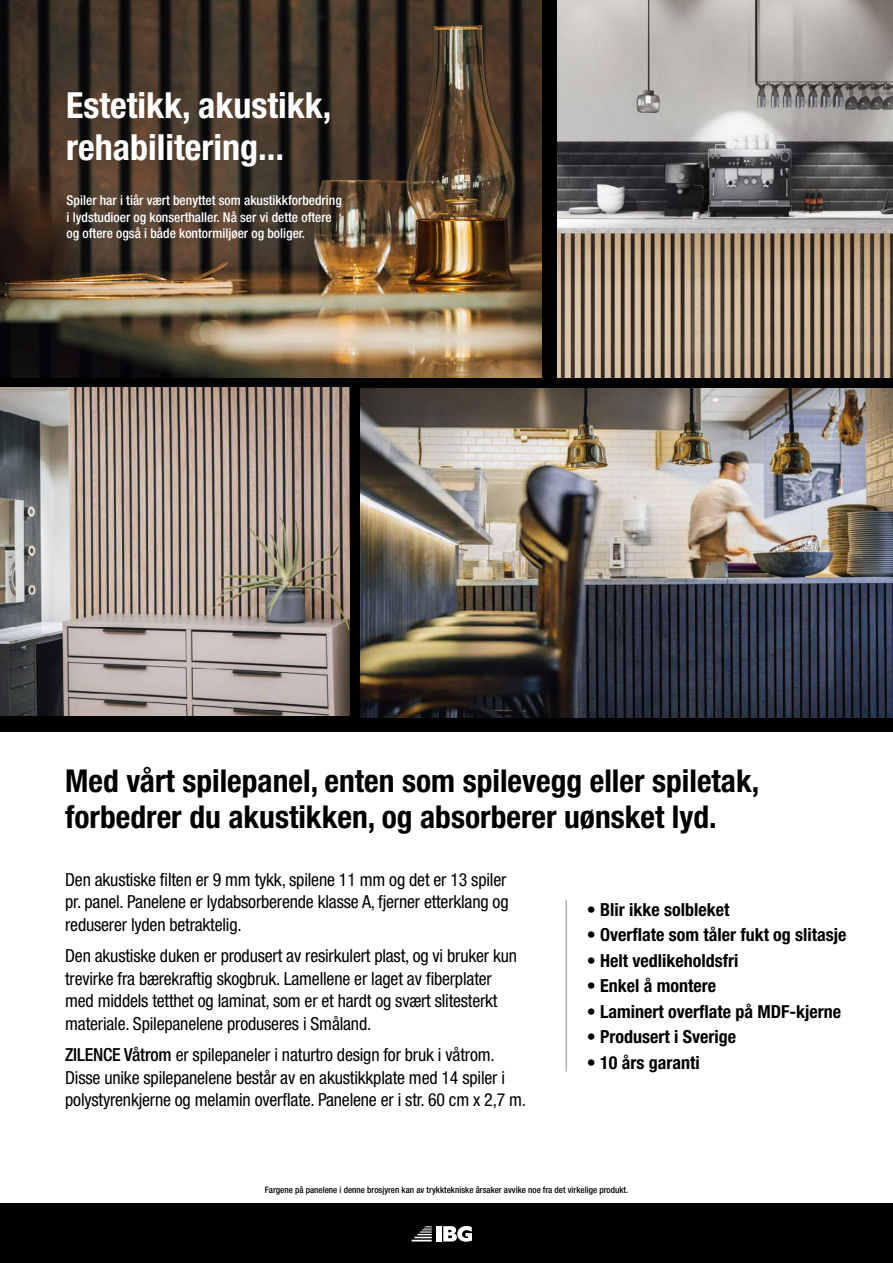
<style>
.page{position:relative;width:893px;height:1263px;background:#fff}
.page>*{position:absolute;margin:0;border:0;box-sizing:border-box;transform-origin:0 0}
.t1{font:700 condensed 36px/42.3px "Helvetica Neue LT Pro";color:#fff}
.t2{font:700 condensed 31.5px/36px "Helvetica Neue LT Pro";color:#000}
.t3{font:condensed 18px/22.5px "Helvetica Neue LT Pro";letter-spacing:-.01em;color:#000}
.t4{font:700 condensed 18px "Helvetica Neue LT Pro";color:#000}
.t5{font:500 condensed 13.5px/16.5px "Helvetica Neue LT Pro";color:#fff}
.t6{font:500 condensed 9px "Helvetica Neue LT Pro";color:#000}
.s1{font-weight:500}
</style>
<div class="page">
<div style="left:0;top:1203px;width:893px;height:60px;background:#000"></div>
<div style="left:436px;top:1226px;width:5px;height:15px;background:#fff"></div>
<svg style="left:443px;top:1226px;width:29px;height:16px"></svg>
<svg style="left:412px;top:1226px;width:20px;height:15px"></svg>
<div style="left:0;top:0;width:893px;height:731px;background:#000"></div>
<img style="left:0;top:0;width:541px;height:377px">
<img style="left:557px;top:0;width:336px;height:377px">
<img style="left:360px;top:388px;width:533px;height:329px">
<img style="left:0;top:387px;width:349px;height:329px">
<hr style="left:566px;top:900px;width:1px;height:171px;background:#b2b2b1">
<h1 class="t1" style="left:66px;top:84px;width:267px">Estetikk, akustikk, rehabilitering...</h1>
<p class="t5" style="left:67px;top:192px;width:277px">Spiler har i tiår vært benyttet som akustikkforbedring i lydstudioer og konserthaller. Nå ser vi dette oftere og oftere også i både kontormiljøer og boliger.</p>
<h2 class="t2" style="left:65px;top:763px;width:696px">Med vårt spilepanel, enten som spilevegg eller spiletak, forbedrer du akustikken, og absorberer uønsket lyd.</h2>
<p class="t3" style="left:65px;top:868px;width:445px">Den akustiske filten er 9 mm tykk, spilene 11 mm og det er 13 spiler pr. panel. Panelene er lydabsorberende klasse A, fjerner etterklang og reduserer lyden betraktelig.</p>
<p class="t3" style="left:65px;top:944px;width:453px">Den akustiske duken er produsert av resirkulert plast, og vi bruker kun trevirke fra bærekraftig skogbruk. Lamellene er laget av fiberplater med middels tetthet og laminat, som er et hardt og svært slitesterkt materiale. Spilepanelene produseres i Småland.</p>
<p class="t3" style="left:65px;top:1043px;width:463px"><span class="s1">ZILENCE Våtrom</span> er spilepaneler i naturtro design for bruk i våtrom.<br>Disse unike spilepanelene består av en akustikkplate med 14 spiler i polystyrenkjerne og melamin overflate. Panelene er i str. 60 cm x 2,7 m.</p>
<p class="t4" style="left:587px;top:899px;width:144px">• Blir ikke solbleket</p>
<p class="t4" style="left:587px;top:924px;width:261px">• Overflate som tåler fukt og slitasje</p>
<p class="t4" style="left:587px;top:950px;width:153px">• Helt vedlikeholdsfri</p>
<p class="t4" style="left:587px;top:975px;width:131px">• Enkel å montere</p>
<p class="t4" style="left:587px;top:1001px;width:256px">• Laminert overflate på MDF-kjerne</p>
<p class="t4" style="left:587px;top:1026px;width:151px">• Produsert i Sverige</p>
<p class="t4" style="left:587px;top:1052px;width:114px">• 10 års garanti</p>
<p class="t6" style="left:265px;top:1184px;width:365px">Fargene på panelene i denne brosjyren kan av trykktekniske årsaker avvike noe fra det virkelige produkt.</p>
</div>
